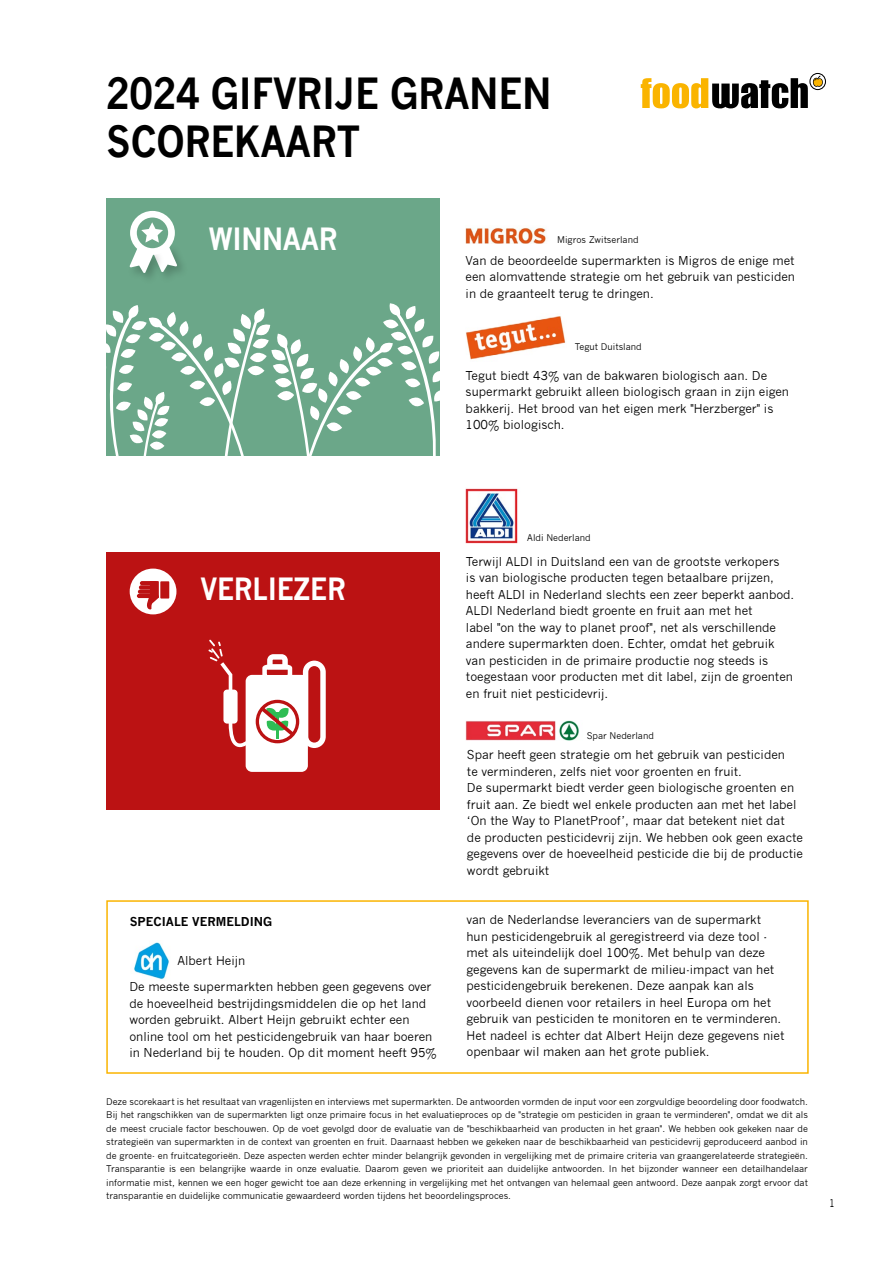
<style>
.page{position:relative;width:893px;height:1263px;background:#fff}
.page>*{position:absolute;margin:0;border:0;box-sizing:border-box;transform-origin:0 0}
.t1{font:700 42px/48px "News Gothic";letter-spacing:-.01em;color:#000;scale:.9 1}
.t2{font:700 30px "News Gothic";letter-spacing:-.01em;color:#fff;scale:.9 1}
.t3{font:12px/16.5px "News Gothic";color:#000}
.t4{font:700 12px "News Gothic";color:#000}
.t5{font:10.5px "News Gothic";color:#000;scale:.9 1}
.t6{font:9px/13.5px "News Gothic";color:#000;text-align:justify}
</style>
<div class="page">
<img style="left:466px;top:488px;width:52px;height:56px">
<img style="left:466px;top:721px;width:113px;height:20px">
<div style="left:106px;top:900px;width:703px;height:174px;border:2px solid #fab400"></div>
<div style="left:809px;top:73px;width:17px;height:17px;border:1px solid #000;border-radius:50%"></div>
<svg style="left:641px;top:76px;width:182px;height:32px"></svg>
<div style="left:106px;top:198px;width:334px;height:258px;background:#6ba789"></div>
<div style="left:151px;top:243px;width:38px;height:41px;background:#000;opacity:.21"></div>
<div style="left:127px;top:245px;width:38px;height:40px;background:#000;opacity:.21"></div>
<svg style="left:130px;top:211px;width:45px;height:44px"></svg>
<div style="left:137px;top:218px;width:31px;height:30px;background:#6ba789;border-radius:50%"></div>
<svg style="left:130px;top:222px;width:47px;height:51px"></svg>
<svg style="left:106px;top:303px;width:334px;height:153px"></svg>
<div style="left:106px;top:552px;width:334px;height:258px;background:#bb1213"></div>
<div style="left:130px;top:569px;width:46px;height:45px;background:#fff;border-radius:50%"></div>
<div style="left:160px;top:581px;width:9px;height:17px;background:#bb1213"></div>
<svg style="left:140px;top:581px;width:17px;height:4px"></svg>
<svg style="left:139px;top:585px;width:18px;height:4px"></svg>
<div style="left:138px;top:589px;width:19px;height:5px;background:#bb1213;border-radius:2px"></div>
<hr style="left:137px;top:594px;width:20px;height:4px;background:#bb1213;border-radius:2px">
<div style="left:150px;top:581px;width:9px;height:17px;background:#bb1213"></div>
<svg style="left:144px;top:595px;width:15px;height:15px"></svg>
<div style="left:246px;top:675px;width:62px;height:97px;background:#fff;border-radius:6px"></div>
<svg style="left:255px;top:654px;width:71px;height:94px"></svg>
<svg style="left:208px;top:640px;width:41px;height:107px"></svg>
<img style="left:134px;top:942px;width:35px;height:38px">
<img style="left:466px;top:227px;width:80px;height:17px">
<img style="left:466px;top:316px;width:100px;height:44px">
<h1 class="t1" style="left:106px;top:69px;width:496px">2024 GIFVRIJE GRANEN<br>SCOREKAART</h1>
<h2 class="t2" style="left:209px;top:220px;width:145px">WINNAAR</h2>
<p class="t6" style="left:557px;top:233px;width:83px">Migros Zwitserland</p>
<p class="t3" style="left:466px;top:252px;width:331px;text-align:justify">Van de beoordeelde supermarkten is Migros de enige met een alomvattende strategie om het gebruik van pesticiden in de graanteelt terug te dringen.</p>
<p class="t6" style="left:575px;top:340px;width:68px">Tegut Duitsland</p>
<p class="t3" style="left:466px;top:367px;width:325px">Tegut biedt 43% van de bakwaren biologisch aan. De supermarkt gebruikt alleen biologisch graan in zijn eigen bakkerij. Het brood van het eigen merk "Herzberger" is 100% biologisch.</p>
<h2 class="t2" style="left:200px;top:571px;width:163px">VERLIEZER</h2>
<p class="t6" style="left:527px;top:531px;width:65px">Aldi Nederland</p>
<p class="t3" style="left:466px;top:553px;width:330px">Terwijl ALDI in Duitsland een van de grootste verkopers<br>is van biologische producten tegen betaalbare prijzen, heeft ALDI in Nederland slechts een zeer beperkt aanbod.<br>ALDI Nederland biedt groente en fruit aan met het<br>label "on the way to planet proof", net als verschillende andere supermarkten doen. Echter, omdat het gebruik van pesticiden in de primaire productie nog steeds is toegestaan voor producten met dit label, zijn de groenten en fruit niet pesticidevrij.</p>
<p class="t6" style="left:587px;top:729px;width:69px">Spar Nederland</p>
<p class="t3" style="left:467px;top:747px;width:338px">Spar heeft geen strategie om het gebruik van pesticiden<br>te verminderen, zelfs niet voor groenten en fruit.<br>De supermarkt biedt verder geen biologische groenten en fruit aan. Ze biedt wel enkele producten aan met het label ‘On the Way to PlanetProof’, maar dat betekent niet dat<br>de producten pesticidevrij zijn. We hebben ook geen exacte gegevens over de hoeveelheid pesticide die bij de productie wordt gebruikt</p>
<p class="t3" style="left:466px;top:912px;width:319px">van de Nederlandse leveranciers van de supermarkt hun pesticidengebruik al geregistreerd via deze tool - met als uiteindelijk doel 100%. Met behulp van deze gegevens kan de supermarkt de milieu-impact van het pesticidengebruik berekenen. Deze aanpak kan als voorbeeld dienen voor retailers in heel Europa om het gebruik van pesticiden te monitoren en te verminderen.<br>Het nadeel is echter dat Albert Heijn deze gegevens niet openbaar wil maken aan het grote publiek.</p>
<p class="t6" style="left:106px;top:1095px;width:703px">Deze scorekaart is het resultaat van vragenlijsten en interviews met supermarkten. De antwoorden vormden de input voor een zorgvuldige beoordeling door foodwatch.<br>Bij het rangschikken van de supermarkten ligt onze primaire focus in het evaluatieproces op de "strategie om pesticiden in graan te verminderen", omdat we dit als de meest cruciale factor beschouwen. Op de voet gevolgd door de evaluatie van de "beschikbaarheid van producten in het graan". We hebben ook gekeken naar de strategieën van supermarkten in de context van groenten en fruit. Daarnaast hebben we gekeken naar de beschikbaarheid van pesticidevrij geproduceerd aanbod in de groente- en fruitcategorieën. Deze aspecten werden echter minder belangrijk gevonden in vergelijking met de primaire criteria van graangerelateerde strategieën.<br>Transparantie is een belangrijke waarde in onze evaluatie. Daarom geven we prioriteit aan duidelijke antwoorden. In het bijzonder wanneer een detailhandelaar informatie mist, kennen we een hoger gewicht toe aan deze erkenning in vergelijking met het ontvangen van helemaal geen antwoord. Deze aanpak zorgt ervoor dat transparantie en duidelijke communicatie gewaardeerd worden tijdens het beoordelingsproces.</p>
<p class="t4" style="left:130px;top:914px;width:144px">SPECIALE VERMELDING</p>
<p class="t3" style="left:129px;top:948px;width:304px;line-height:25.8px;text-indent:48px">Albert Heijn<br>De meeste supermarkten hebben geen gegevens over</p>
<p class="t3" style="left:129px;top:995px;width:309px">de hoeveelheid bestrijdingsmiddelen die op het land worden gebruikt. Albert Heijn gebruikt echter een online tool om het pesticidengebruik van haar boeren in Nederland bij te houden. Op dit moment heeft 95%</p>
<p class="t5" style="left:829px;top:1197px;width:8px">1</p>
</div>
